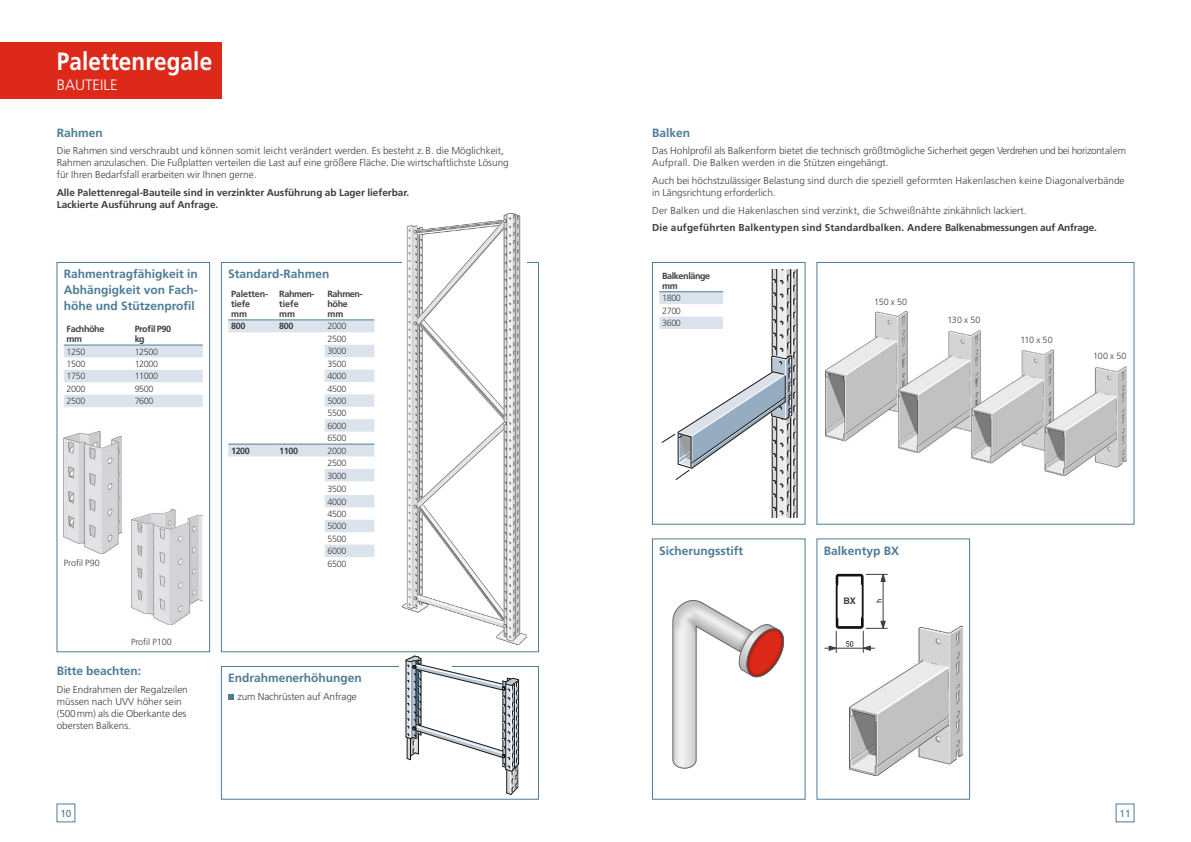
<style>
.page{position:relative;width:1191px;height:842px;background:#fff}
.page>*{position:absolute;margin:0;border:0;box-sizing:border-box;transform-origin:0 0}
.t1{font:700 25px "Frutiger";letter-spacing:.005em;color:#fff;scale:.9 1}
.t2{font:300 15px "Frutiger";color:#fff}
.t3{font:700 12px/16px "Frutiger";color:#4e7c96;text-align:justify}
.t4{font:300 10px/12px "Frutiger";letter-spacing:-.005em;color:#3e3e3d}
.t5{font:700 10px/12px "Frutiger";letter-spacing:-.005em;color:#3e3e3d}
.t6{font:700 10px "Frutiger";letter-spacing:.015em;color:#3e3e3d}
.t7{font:300 10px "Frutiger";letter-spacing:.015em;color:#3e3e3d}
.t8{font:10px "Frutiger";color:#4e7c96}
.t9{font:300 9px/12.4px "Frutiger";letter-spacing:-.045em;color:#3e3e3d;text-align:justify}
.t10{font:700 9px/10px "Frutiger";letter-spacing:-.045em;color:#3e3e3d}
.t11{font:700 9px/10px "Frutiger";letter-spacing:-.015em;color:#3e3e3d}
.t12{font:700 9px/10px "Frutiger";letter-spacing:-.025em;color:#3e3e3d}
.t13{font:300 9px "Frutiger";letter-spacing:-.005em;color:#3e3e3d}
.t14{font:700 9px "Helvetica";color:#3e3e3d}
</style>
<div class="page">
<div style="left:0;top:43px;width:221px;height:56px;background:#dc291a"></div>
<div style="left:221px;top:666px;width:318px;height:133px;border:1px solid #4e7c96"></div>
<div style="left:652px;top:539px;width:153px;height:260px;border:1px solid #4e7c96"></div>
<div style="left:57px;top:262px;width:153px;height:390px;border:1px solid #4e7c96"></div>
<div style="left:221px;top:262px;width:318px;height:390px;border:1px solid #4e7c96"></div>
<img style="left:64px;top:431px;width:58px;height:122px">
<img style="left:131px;top:509px;width:72px;height:116px">
<img style="left:402px;top:214px;width:125px;height:431px">
<svg style="left:228px;top:694px;width:6px;height:6px"></svg>
<div style="left:785px;top:269px;width:12px;height:248px;background:#828282"></div>
<hr style="left:797px;top:269px;width:1px;height:248px;background:#181716">
<svg style="left:672px;top:623px;width:112px;height:146px"></svg>
<img style="left:672px;top:600px;width:67px;height:77px">
<img style="left:850px;top:627px;width:112px;height:148px">
<img style="left:825px;top:311px;width:301px;height:164px">
<svg style="left:228px;top:321px;width:146px;height:236px"></svg>
<hr style="left:228px;top:320px;width:48px;height:1px;background:#4e7c96">
<hr style="left:276px;top:320px;width:49px;height:1px;background:#4e7c96">
<hr style="left:325px;top:320px;width:49px;height:1px;background:#4e7c96">
<hr style="left:228px;top:444px;width:48px;height:1px;background:#4e7c96">
<hr style="left:276px;top:444px;width:49px;height:1px;background:#4e7c96">
<hr style="left:325px;top:444px;width:49px;height:1px;background:#4e7c96">
<svg style="left:64px;top:346px;width:139px;height:61px"></svg>
<hr style="left:64px;top:345px;width:68px;height:1px;background:#4e7c96">
<hr style="left:132px;top:345px;width:71px;height:1px;background:#4e7c96">
<svg style="left:659px;top:269px;width:137px;height:249px"></svg>
<hr style="left:659px;top:291px;width:64px;height:1px;background:#4e7c96">
<div style="left:652px;top:262px;width:153px;height:262px;border:1px solid #4e7c96"></div>
<hr style="left:825px;top:648px;width:49px;height:1px;background:#3e3e3d">
<svg style="left:829px;top:574px;width:58px;height:78px"></svg>
<div style="left:399px;top:654px;width:53px;height:26px;background:#fff"></div>
<svg style="left:405px;top:656px;width:114px;height:139px"></svg>
<h1 class="t1" style="left:57px;top:47px;width:174px">Palettenregale</h1>
<h2 class="t2" style="left:57px;top:77px;width:62px">BAUTEILE</h2>
<p class="t3" style="left:57px;top:124px;width:48px">Rahmen</p>
<p class="t4" style="left:57px;top:145px;width:453px">Die Rahmen sind verschraubt und können somit leicht verändert werden. Es besteht z.B. die Möglichkeit,<br>Rahmen anzulaschen. Die Fußplatten verteilen die Last auf eine größere Fläche. Die wirtschaftlichste Lösung für Ihren Bedarfsfall erarbeiten wir Ihnen gerne.</p>
<p class="t5" style="left:57px;top:186px;width:354px">Alle Palettenregal-Bauteile sind in verzinkter Ausführung ab Lager lieferbar.<br>Lackierte Ausführung auf Anfrage.</p>
<p class="t3" style="left:64px;top:266px;width:136px">Rahmentragfähigkeit in Abhängigkeit von Fach&shy;höhe und Stützenprofil</p>
<p class="t10" style="left:67px;top:324px;width:39px">Fachhöhe mm</p>
<p class="t10" style="left:135px;top:324px;width:38px">Profil P90 kg</p>
<p class="t9" style="left:67px;top:345px;width:20px">1250</p>
<p class="t9" style="left:135px;top:345px;width:25px">12500</p>
<p class="t9" style="left:67px;top:358px;width:20px">1500</p>
<p class="t9" style="left:135px;top:358px;width:25px">12000</p>
<p class="t9" style="left:67px;top:370px;width:20px">1750</p>
<p class="t9" style="left:135px;top:370px;width:25px">11000</p>
<p class="t9" style="left:67px;top:383px;width:20px">2000</p>
<p class="t9" style="left:135px;top:383px;width:20px">9500</p>
<p class="t9" style="left:67px;top:395px;width:20px">2500</p>
<p class="t9" style="left:135px;top:395px;width:20px">7600</p>
<p class="t9" style="left:64px;top:557px;width:37px">Profil P90</p>
<p class="t13" style="left:131px;top:637px;width:42px">Profil P100</p>
<p class="t3" style="left:57px;top:663px;width:86px">Bitte beachten:</p>
<p class="t4" style="left:57px;top:684px;width:133px">Die Endrahmen der Regalzeilen müssen nach UVV höher sein (500mm) als die Oberkante des obersten Balkens.</p>
<p class="t3" style="left:228px;top:266px;width:103px">Standard-Rahmen</p>
<p class="t11" style="left:231px;top:289px;width:39px">Paletten&shy;tiefe mm</p>
<p class="t12" style="left:279px;top:289px;width:37px">Rahmen&shy;tiefe mm</p>
<p class="t10" style="left:327px;top:289px;width:37px">Rahmen&shy;höhe mm</p>
<p class="t10" style="left:231px;top:321px;width:16px">800</p>
<p class="t10" style="left:279px;top:321px;width:16px">800</p>
<p class="t9" style="left:327px;top:320px;width:20px">2000<br>2500<br>3000<br>3500<br>4000<br>4500<br>5000<br>5500<br>6000<br>6500</p>
<p class="t10" style="left:231px;top:446px;width:20px">1200</p>
<p class="t10" style="left:279px;top:446px;width:20px">1100</p>
<p class="t9" style="left:327px;top:444px;width:20px">2000<br>2500<br>3000</p>
<p class="t9" style="left:327px;top:483px;width:20px">3500<br>4000<br>4500<br>5000<br>5500<br>6000<br>6500</p>
<p class="t3" style="left:228px;top:670px;width:135px">Endrahmenerhöhungen</p>
<p class="t4" style="left:237px;top:690px;width:121px">zum Nachrüsten auf Anfrage</p>
<p class="t3" style="left:652px;top:124px;width:40px">Balken</p>
<p class="t4" style="left:652px;top:145px;width:475px">Das Hohlprofil als Balkenform bietet die technisch größtmögliche Sicherheit gegen Verdrehen und bei horizontalem<br>Aufprall. Die Balken werden in die Stützen eingehängt.</p>
<p class="t4" style="left:652px;top:175px;width:474px">Auch bei höchstzulässiger Belastung sind durch die speziell geformten Hakenlaschen keine Diagonalverbände in Längsrichtung erforderlich.</p>
<p class="t7" style="left:652px;top:204px;width:376px">Der Balken und die Hakenlaschen sind verzinkt, die Schweißnähte zinkähnlich lackiert.</p>
<p class="t6" style="left:652px;top:222px;width:446px">Die aufgeführten Balkentypen sind Standardbalken. Andere Balkenabmessungen auf Anfrage.</p>
<p class="t10" style="left:662px;top:271px;width:50px">Balkenlänge mm</p>
<p class="t9" style="left:662px;top:292px;width:20px">1800<br>2700<br>3600</p>
<p class="t9" style="left:874px;top:296px;width:34px">150 x 50</p>
<p class="t9" style="left:947px;top:314px;width:34px">130 x 50</p>
<p class="t9" style="left:1020px;top:334px;width:34px">110 x 50</p>
<p class="t9" style="left:1093px;top:349px;width:35px">100 x 50</p>
<p class="t3" style="left:659px;top:543px;width:85px">Sicherungsstift</p>
<p class="t3" style="left:823px;top:543px;width:77px">Balkentyp BX</p>
<p class="t14" style="left:843px;top:594px;width:14px">BX</p>
<p class="t8" style="left:60px;top:807px;width:13px">10</p>
<p class="t8" style="left:1119px;top:807px;width:13px">11</p>
</div>
